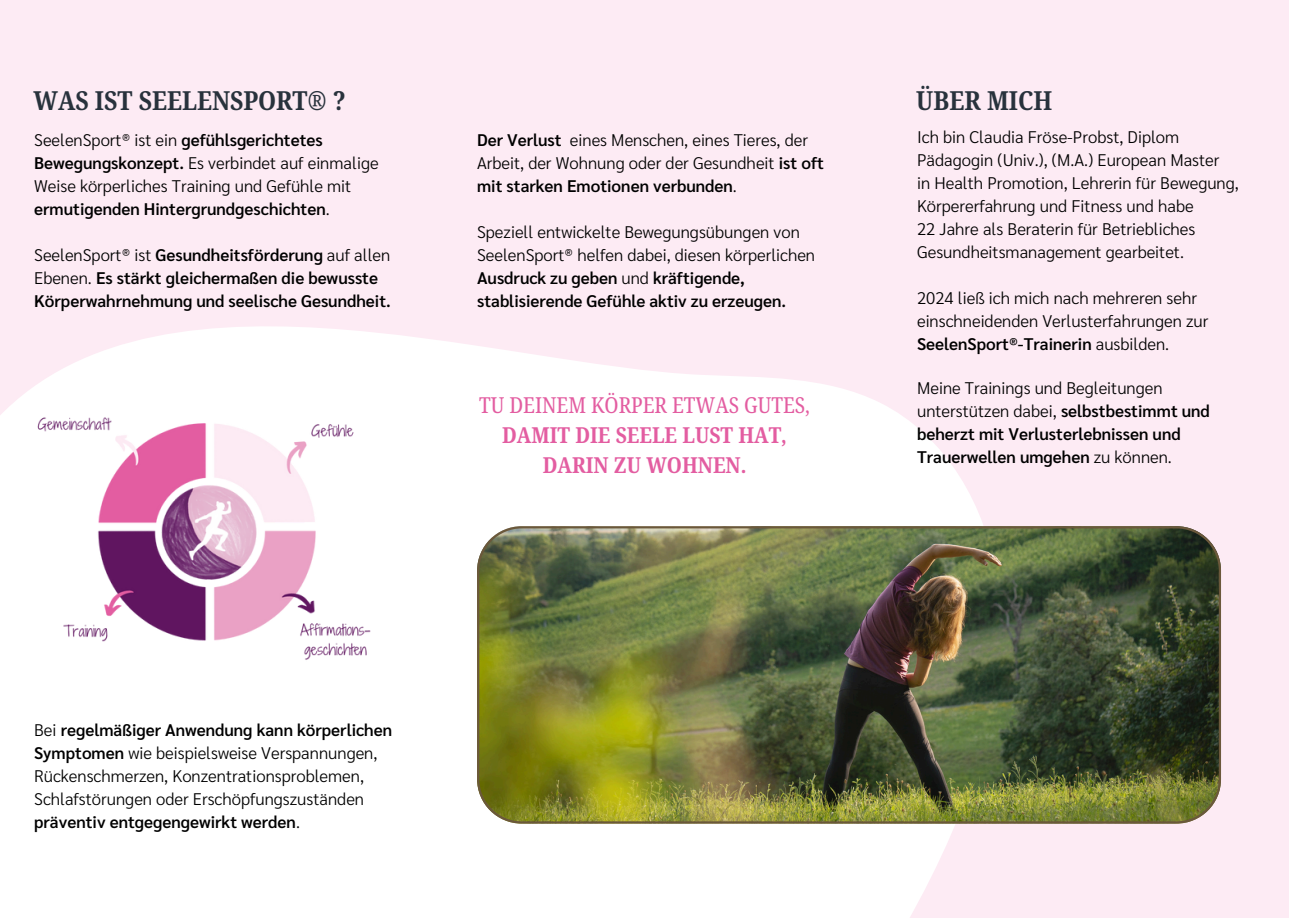
<style>
.page{position:relative;width:1289px;height:918px;background:#fff}
.page>*{position:absolute;margin:0;border:0;box-sizing:border-box;transform-origin:0 0}
.t1{font:700 26.25px "Noto Serif Ethiopic Condensed";color:#28323c}
.t2{font:700 22.05px/29.7px "Noto Serif Ethiopic Condensed";color:#e35da1;text-align:center}
.t3{font:300 16.8px/23px "Sarabun";color:#000}
.t4{font:600 16.8px/23px "Sarabun";color:#000}
.s1{font-weight:600}
.s2{font-weight:300}
.s3{font-weight:400}
</style>
<div class="page">
<div style="left:0;top:0;width:1288px;height:918px;background:#fdebf4"></div>
<svg style="left:0;top:326px;width:983px;height:592px;background:#fefcfd"></svg>
<img style="left:477px;top:526px;width:743px;height:298px">
<img style="left:34px;top:407px;width:351px;height:259px">
<p class="t1" style="left:34px;top:82px;width:313px">WAS IST SEELENSPORT® ?</p>
<p class="t1" style="left:916px;top:82px;width:137px">ÜBER MICH</p>
<p class="t3" style="left:477px;top:128px;width:348px"><span class="s1">Der Verlust</span> eines Menschen, eines Tieres, der<br>Arbeit, der Wohnung oder der Gesundheit <span class="s1">ist oft mit starken Emotionen verbunden</span>.</p>
<p class="t3" style="left:477px;top:220px;width:339px">Speziell entwickelte Bewegungsübungen von SeelenSport® helfen dabei, diesen körperlichen <span class="s1">Ausdruck zu geben</span> und <span class="s1">kräftigende, stablisierende Gefühle aktiv zu erzeugen.</span></p>
<p class="t3" style="left:916px;top:125px;width:304px">Ich bin Claudia Fröse-Probst, Diplom<br>Pädagogin (Univ.), (M.A.) European Master</p>
<p class="t3" style="left:916px;top:171px;width:323px">in Health Promotion, Lehrerin für Bewegung,<br>Körpererfahrung und Fitness und habe</p>
<p class="t3" style="left:916px;top:217px;width:280px">22 Jahre als Beraterin für Betriebliches<br>Gesundheitsmanagement gearbeitet.</p>
<h2 class="t3" style="left:916px;top:286px;width:293px">2024 ließ ich mich nach mehreren sehr einschneidenden Verlusterfahrungen zur<br><span class="s1">SeelenSport®-Trainerin</span> ausbilden.</h2>
<p class="t3" style="left:34px;top:128px;width:346px">SeelenSport® ist ein <span class="s1">gefühlsgerichtetes Bewegungskonzept.</span> Es verbindet auf einmalige Weise körperliches Training und Gefühle mit <span class="s1">ermutigenden Hintergrundgeschichten</span>.</p>
<h1 class="t4" style="left:34px;top:243px;width:358px"><span class="s2">SeelenSport® ist</span> Gesundheitsförderung <span class="s2">auf allen<br>Ebenen.</span> Es stärkt gleichermaßen die bewusste<br>Körperwahrnehmung und seelische Gesundheit.</h1>
<p class="t2" style="left:479px;top:390px;width:332px"><span class="s3">TU DEINEM KÖRPER ETWAS GUTES,<br></span>DAMIT DIE SEELE LUST HAT,<br>DARIN ZU WOHNEN.</p>
<p class="t4" style="left:916px;top:376px;width:294px"><span class="s2">Meine Trainings und Begleitungen unterstützen dabei,</span> selbstbestimmt und beherzt mit Verlusterlebnissen und Trauerwellen umgehen <span class="s2">zu können.</span></p>
<p class="t3" style="left:34px;top:718px;width:359px">Bei <span class="s1">regelmäßiger Anwendung kann körperlichen Symptomen</span> wie beispielsweise Verspannungen, Rückenschmerzen, Konzentrationsproblemen, Schlafstörungen oder Erschöpfungszuständen <span class="s1">präventiv entgegengewirkt werden</span>.</p>
</div>
